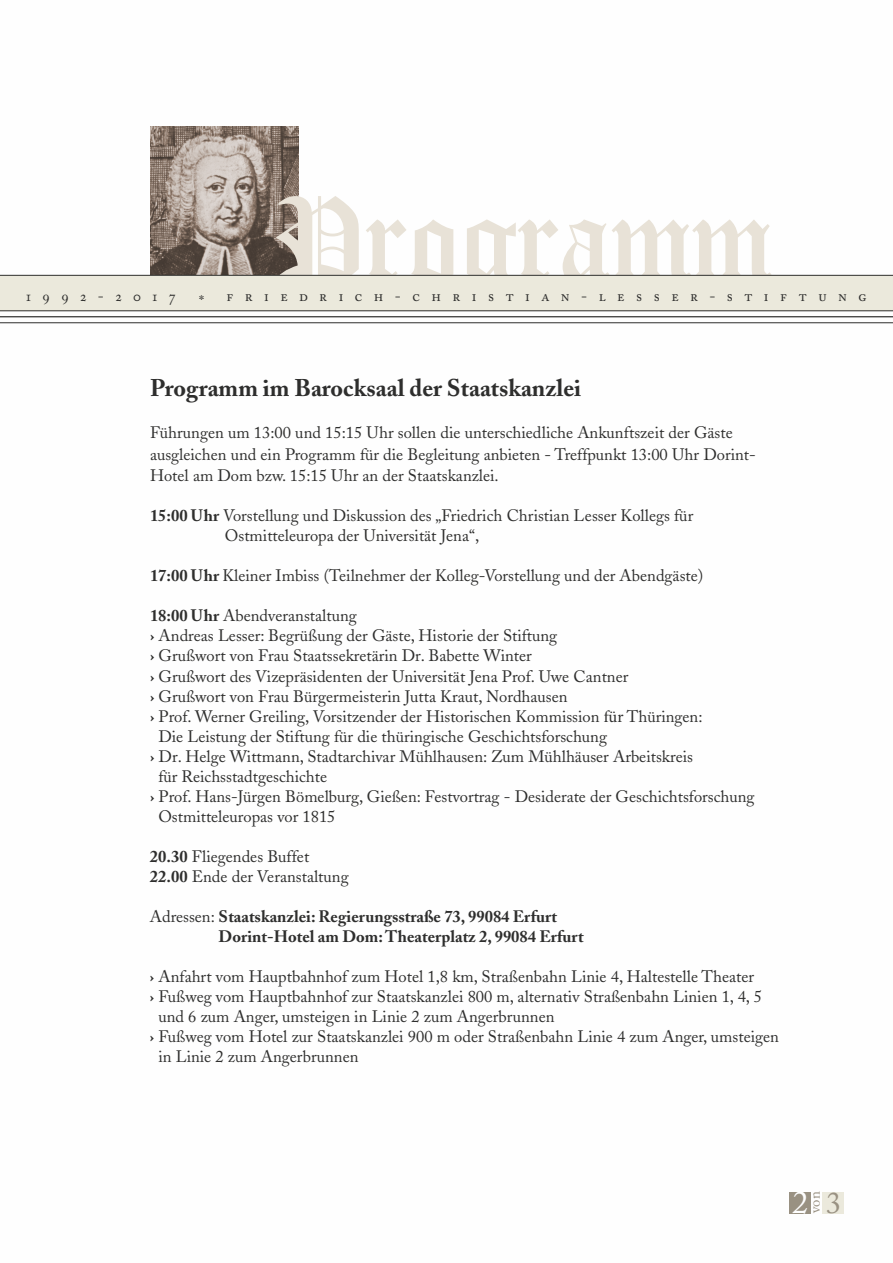
<style>
.page{position:relative;width:893px;height:1263px;background:#fff}
.page>*{position:absolute;margin:0;border:0;box-sizing:border-box;transform-origin:0 0}
.t1{font:135px "Cloister Black BT";color:#e8e2d7}
.t2{font:31.5px "Adobe Caslon";color:#fefefe}
.t3{font:30px "Adobe Caslon";color:#999182}
.t4{font:700 24px "Adobe Caslon";color:#2e2e2d}
.t5{font:16.5px/21.8px "Adobe Caslon";color:#2e2e2d}
.t6{font:700 16.5px/20.1px "Adobe Caslon";color:#2e2e2d}
.t7{font:15px "Adobe Caslon Regular SC";letter-spacing:.76em;color:#2e2e2d}
.t8{font:14.7px "Adobe Caslon";color:#999182}
.s1{font-weight:700}
.s2{font-family:"Minion Pro"}
.s3{font-weight:400}
</style>
<div class="page">
<div style="left:822px;top:1192px;width:22px;height:21px;background:#ebe9dc"></div>
<div style="left:790px;top:1192px;width:21px;height:21px;background:#999182"></div>
<img style="left:150px;top:127px;width:149px;height:148px">
<div style="left:0;top:275px;width:893px;height:36px;background:#ebe9dc"></div>
<hr style="left:0;top:311px;width:893px;height:1px;background:#2e2e2d">
<hr style="left:0;top:316px;width:893px;height:1px;background:#2e2e2d">
<hr style="left:0;top:322px;width:893px;height:1px;background:#2e2e2d">
<hr style="left:0;top:275px;width:893px;height:1px;background:#2e2e2d">
<h1 class="t1" style="left:273px;top:180px;width:500px">Programm</h1>
<p class="t7" style="left:26px;top:290px;width:150px">1992-2017</p>
<p class="t7" style="left:227px;top:290px;width:641px">friedrich-christian-lesser-stiftung</p>
<p class="t7" style="left:199px;top:295px;width:6px">*</p>
<h3 class="t4" style="left:150px;top:379px;width:433px">Programm im Barocksaal der Staatskanzlei</h3>
<p class="t5" style="left:150px;top:423px;width:607px">Führungen um 13:00 und 15:15 Uhr sollen die unterschiedliche Ankunftszeit der Gäste ausgleichen und ein Programm für die Begleitung anbieten - Treffpunkt 13:00 Uhr Dorint-<br>Hotel am Dom bzw. 15:15 Uhr an der Staatskanzlei.</p>
<p class="t5" style="left:225px;top:508px;width:470px;line-height:19.8px;text-indent:-75px"><span class="s1">15:00 Uhr</span> Vorstellung und Diskussion des „Friedrich Christian Lesser Kollegs für<br>Ostmitteleuropa der Universität Jena“,</p>
<p class="t5" style="left:150px;top:566px;width:555px"><span class="s1">17:00 Uhr</span> Kleiner Imbiss (Teilnehmer der Kolleg-Vorstellung und der Abendgäste)</p>
<p class="t5" style="left:150px;top:606px;width:208px"><span class="s1">18:00 Uhr</span> Abendveranstaltung</p>
<p class="t5" style="left:150px;top:627px;width:409px"><span class="s1">›</span> Andreas Lesser: Begrüßung der Gäste, Historie der Stiftung</p>
<p class="t5" style="left:150px;top:647px;width:383px"><span class="s1">›</span> Grußwort von Frau Staatssekretärin Dr. Babette Winter</p>
<p class="t5" style="left:150px;top:667px;width:480px"><span class="s1">›</span> Grußwort des Vizepräsidenten der Universität Jena Prof. Uwe Cantner</p>
<p class="t5" style="left:150px;top:687px;width:419px"><span class="s1">›</span> Grußwort von Frau Bürgermeisterin Jutta Kraut, Nordhausen</p>
<p class="t5" style="left:150px;top:707px;width:554px"><span class="s1">›</span> Prof. Werner Greiling, Vorsitzender der Historischen Kommission <span class="s2">für</span> Thüringen:</p>
<p class="t5" style="left:158px;top:727px;width:450px">Die Leistung der Stiftung für die thüringische Geschichtsforschung</p>
<p class="t5" style="left:150px;top:747px;width:544px"><span class="s1">›</span> Dr. Helge Wittmann, Stadtarchivar Mühlhausen: Zum Mühlhäuser Arbeitskreis</p>
<p class="t5" style="left:158px;top:767px;width:170px">für Reichsstadtgeschichte</p>
<p class="t5" style="left:150px;top:787px;width:606px"><span class="s1">›</span> Prof. Hans-Jürgen Bömelburg, Gießen: Festvortrag - Desiderate der Geschichtsforschung</p>
<p class="t5" style="left:158px;top:807px;width:179px">Ostmitteleuropas vor 1815</p>
<p class="t5" style="left:150px;top:848px;width:200px;line-height:20.1px"><span class="s1">20.30</span> Fliegendes Buffet<br><span class="s1">22.00</span> Ende der Veranstaltung</p>
<p class="t6" style="left:219px;top:908px;width:367px;text-indent:-69px"><span class="s3">Adressen:</span> Staatskanzlei: Regierungsstraße 73, 99084 Erfurt<br>Dorint-Hotel am Dom: Theaterplatz 2, 99084 Erfurt</p>
<p class="t5" style="left:150px;top:967px;width:606px"><span class="s1">›</span> Anfahrt vom Hauptbahnhof zum Hotel 1,8 km, Straßenbahn Linie 4, Haltestelle Theater</p>
<p class="t5" style="left:150px;top:987px;width:613px"><span class="s1">›</span> Fußweg vom Hauptbahnhof zur Staatskanzlei 800 m, alternativ Straßenbahn Linien 1, 4, 5</p>
<p class="t5" style="left:158px;top:1007px;width:398px">und 6 zum Anger, umsteigen in Linie 2 zum Angerbrunnen</p>
<p class="t5" style="left:150px;top:1027px;width:630px"><span class="s1">›</span> Fußweg vom Hotel zur Staatskanzlei 900 m oder Straßenbahn Linie 4 zum Anger, umsteigen</p>
<p class="t5" style="left:158px;top:1047px;width:202px">in Linie 2 zum Angerbrunnen</p>
<h2 class="t2" style="left:792px;top:1190px;width:17px">2</h2>
<p class="t8" style="left:809px;top:1213px;width:23px;rotate:-90deg">von</p>
<h3 class="t3" style="left:826px;top:1191px;width:16px">3</h3>
</div>
